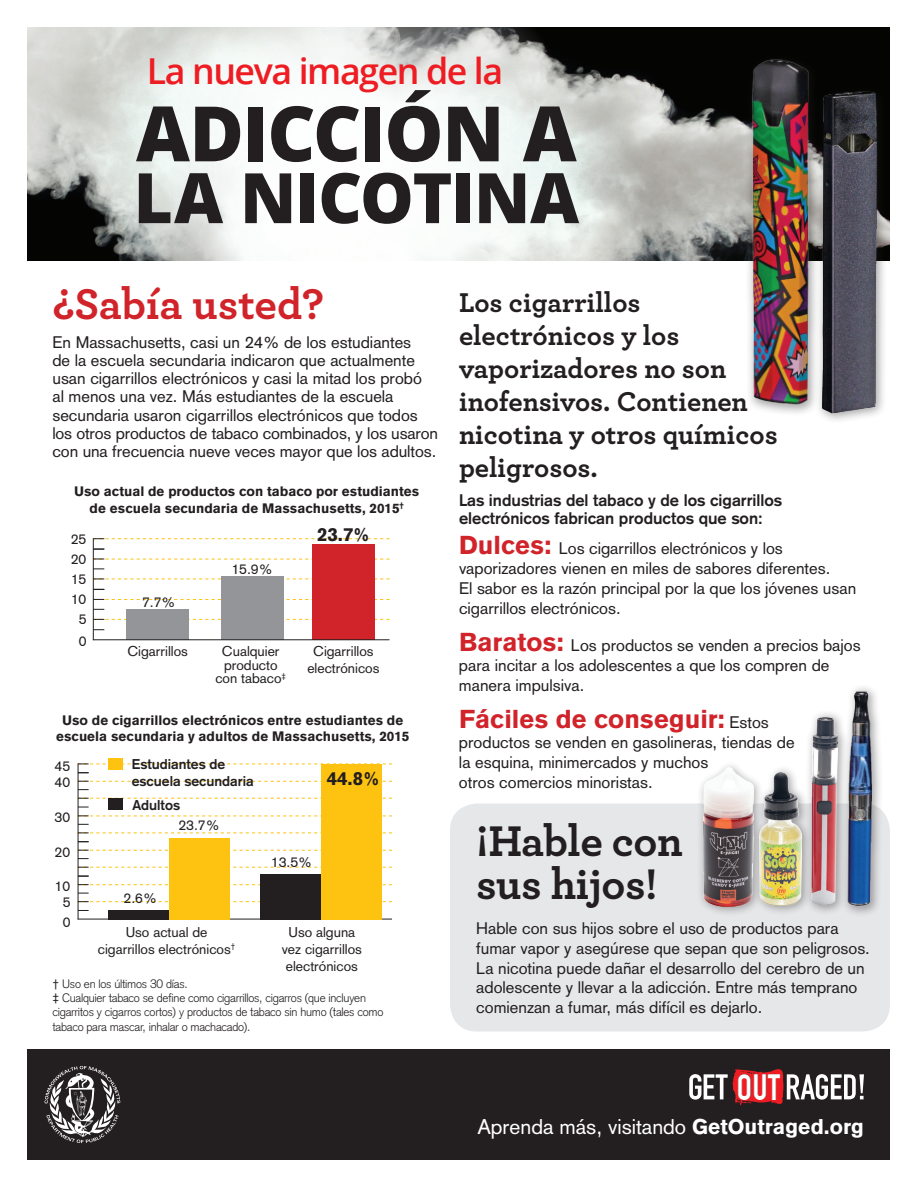
<style>
.page{position:relative;width:918px;height:1188px;background:#fff}
.page>*{position:absolute;margin:0;border:0;box-sizing:border-box;transform-origin:0 0}
.t1{font:800 76.5px "Open Sans";letter-spacing:-.015em;color:#231f20}
.t2{font:800 69.6px "Open Sans";letter-spacing:-.015em;color:#231f20}
.t3{font:700 45px/43.5px "Archer";letter-spacing:-.01em;color:#231f20}
.t4{font:700 45px "Archer";letter-spacing:-.005em;color:#d1232a}
.t5{font:700 35.85px "DIN Condensed";color:#fff}
.t6{font:600 35.7px "Open Sans";letter-spacing:-.04em;color:#ee1d23}
.t7{font:700 28.5px/33px "Archer";color:#231f20}
.t8{font:900 25.5px "Akzidenz Grotesk";color:#d1232a}
.t9{font:21px "Akzidenz Grotesk";color:#fff}
.t10{font:900 18.6px "Akzidenz Grotesk";color:#231f20}
.t11{font:16.5px/19.8px "Akzidenz Grotesk";color:#231f20}
.t12{font:700 16.5px/18.1px "Akzidenz Grotesk";color:#231f20}
.t13{font:13.95px/16.8px "Akzidenz Grotesk";color:#231f20;text-align:center}
.t14{font:700 13.95px/16.8px "Akzidenz Grotesk";color:#231f20}
.t15{font:900 13.5px/16.2px "Akzidenz Grotesk";color:#231f20;text-align:center}
.t16{font:300 12px/14.4px "Akzidenz Grotesk";letter-spacing:-.02em;color:#231f20}
.s1{font-weight:400}
.s2{font-weight:900;font-size:25.5px;color:#d1232a}
.s3{font-weight:400;font-size:16.5px;color:#231f20}
.s4{font-weight:900}
</style>
<div class="page">
<div style="left:450px;top:804px;width:440px;height:228px;background:#e6e7e9;border-radius:27px"></div>
<div style="left:126px;top:610px;width:63px;height:30px;background:#939598"></div>
<div style="left:221px;top:576px;width:63px;height:64px;background:#939598"></div>
<div style="left:312px;top:545px;width:63px;height:95px;background:#d1232a"></div>
<hr style="left:93px;top:538px;width:1px;height:102px;background:#231f20">
<hr style="left:93px;top:639px;width:297px;height:1px;background:#231f20">
<svg style="left:93px;top:619px;width:297px;height:1px"></svg>
<svg style="left:93px;top:579px;width:297px;height:1px"></svg>
<svg style="left:93px;top:538px;width:297px;height:1px"></svg>
<svg style="left:94px;top:599px;width:296px;height:1px"></svg>
<svg style="left:93px;top:559px;width:297px;height:1px"></svg>
<hr style="left:78px;top:764px;width:1px;height:155px;background:#231f20">
<hr style="left:78px;top:919px;width:314px;height:1px;background:#231f20">
<svg style="left:78px;top:901px;width:314px;height:1px"></svg>
<svg style="left:78px;top:867px;width:314px;height:1px"></svg>
<svg style="left:78px;top:798px;width:314px;height:1px"></svg>
<svg style="left:78px;top:833px;width:314px;height:1px"></svg>
<svg style="left:78px;top:764px;width:314px;height:1px"></svg>
<svg style="left:78px;top:884px;width:314px;height:1px"></svg>
<svg style="left:78px;top:850px;width:314px;height:1px"></svg>
<svg style="left:78px;top:781px;width:314px;height:1px"></svg>
<svg style="left:78px;top:815px;width:314px;height:2px"></svg>
<div style="left:108px;top:758px;width:15px;height:12px;background:#fec210"></div>
<div style="left:108px;top:798px;width:15px;height:12px;background:#231f20"></div>
<div style="left:169px;top:838px;width:60px;height:81px;background:#fec210"></div>
<div style="left:108px;top:910px;width:61px;height:9px;background:#231f20"></div>
<div style="left:261px;top:874px;width:60px;height:45px;background:#231f20"></div>
<div style="left:321px;top:764px;width:61px;height:155px;background:#fec210"></div>
<div style="left:27px;top:1050px;width:863px;height:110px;background:#231f20"></div>
<svg style="left:44px;top:1066px;width:76px;height:77px"></svg>
<svg style="left:689px;top:1069px;width:175px;height:36px"></svg>
<img style="left:27px;top:27px;width:863px;height:234px">
<svg style="left:126px;top:27px;width:453px;height:234px"></svg>
<img style="left:740px;top:53px;width:79px;height:360px">
<div style="left:814px;top:84px;width:74px;height:340px;background:#231f20;opacity:.4"></div>
<img style="left:815px;top:88px;width:69px;height:329px">
<div style="left:840px;top:683px;width:44px;height:234px;background:#231f20;opacity:.4"></div>
<img style="left:844px;top:692px;width:33px;height:218px">
<div style="left:804px;top:709px;width:45px;height:207px;background:#231f20;opacity:.4"></div>
<img style="left:812px;top:717px;width:26px;height:188px">
<div style="left:696px;top:761px;width:68px;height:156px;background:#231f20;opacity:.4"></div>
<img style="left:704px;top:768px;width:48px;height:138px">
<div style="left:752px;top:765px;width:61px;height:151px;background:#231f20;opacity:.4"></div>
<img style="left:760px;top:772px;width:42px;height:134px">
<h3 class="t6" style="left:147px;top:47px;width:358px">La nueva imagen de la</h3>
<h1 class="t1" style="left:136px;top:75px;width:442px">ADICCIÓN A</h1>
<h2 class="t2" style="left:134px;top:145px;width:447px">LA NICOTINA</h2>
<h3 class="t4" style="left:52px;top:268px;width:273px">¿Sabía usted?</h3>
<h3 class="t7" style="left:459px;top:284px;width:320px">Los cigarrillos electrónicos y los vaporizadores no son inofensivos. Contienen nicotina y otros químicos peligrosos.</h3>
<p class="t11" style="left:52px;top:333px;width:387px;line-height:18.1px">En Massachusetts, casi un 24% de los estudiantes<br>de la escuela secundaria indicaron que actualmente usan cigarrillos electrónicos y casi la mitad los probó<br>al menos una vez. Más estudiantes de la escuela secundaria usaron cigarrillos electrónicos que todos los otros productos de tabaco combinados, y los usaron con una frecuencia nueve veces mayor que los adultos.</p>
<p class="t15" style="left:74px;top:484px;width:347px">Uso actual de productos con tabaco por estudiantes de escuela secundaria de Massachusetts, 2015<sup>†</sup></p>
<p class="t13" style="left:71px;top:531px;width:17px">25</p>
<p class="t13" style="left:71px;top:551px;width:17px">20</p>
<p class="t13" style="left:71px;top:571px;width:17px">15</p>
<p class="t13" style="left:71px;top:591px;width:17px">10</p>
<p class="t13" style="left:79px;top:608px;width:9px;line-height:22.2px;text-align:left">5<br>0</p>
<p class="t13" style="left:142px;top:594px;width:35px">7.7%</p>
<p class="t13" style="left:231px;top:561px;width:43px">15.9%</p>
<p class="t10" style="left:317px;top:523px;width:54px">23.7%</p>
<p class="t13" style="left:127px;top:643px;width:62px">Cigarrillos</p>
<p class="t13" style="left:215px;top:645px;width:72px;line-height:13.5px">Cualquier producto con tabaco<sup>‡</sup></p>
<p class="t13" style="left:307px;top:643px;width:74px">Cigarrillos electrónicos</p>
<p class="t15" style="left:56px;top:712px;width:355px">Uso de cigarrillos electrónicos entre estudiantes de escuela secundaria y adultos de Massachusetts, 2015</p>
<p class="t13" style="left:55px;top:757px;width:17px">45</p>
<p class="t13" style="left:55px;top:774px;width:17px">40</p>
<p class="t13" style="left:55px;top:809px;width:17px">30</p>
<p class="t13" style="left:55px;top:843px;width:17px">20</p>
<p class="t13" style="left:55px;top:877px;width:17px">10</p>
<p class="t13" style="left:63px;top:893px;width:9px;line-height:19.4px;text-align:left">5<br>0</p>
<p class="t14" style="left:132px;top:756px;width:123px">Estudiantes de escuela secundaria</p>
<p class="t13" style="left:179px;top:817px;width:43px">23.7%</p>
<p class="t14" style="left:132px;top:796px;width:49px">Adultos</p>
<p class="t13" style="left:124px;top:890px;width:35px">2.6%</p>
<p class="t13" style="left:98px;top:924px;width:139px">Uso actual de cigarrillos electrónicos<sup>†</sup></p>
<p class="t10" style="left:327px;top:768px;width:54px">44.8%</p>
<p class="t13" style="left:271px;top:854px;width:43px">13.5%</p>
<p class="t13" style="left:282px;top:924px;width:82px">Uso alguna vez cigarrillos electrónicos</p>
<p class="t16" style="left:52px;top:976px;width:332px"><span class="s1">†</span> Uso en los últimos 30 días.<br><span class="s1">‡</span> Cualquier tabaco se define como cigarrillos, cigarros (que incluyen cigarritos y cigarros cortos) y productos de tabaco sin humo (tales como tabaco para mascar, inhalar o machacado).</p>
<p class="t12" style="left:459px;top:491px;width:325px">Las industrias del tabaco y de los cigarrillos electrónicos fabrican productos que son:</p>
<p class="t11" style="left:459px;top:539px;width:399px"><span class="s2">Dulces:</span> Los cigarrillos electrónicos y los vaporizadores vienen en miles de sabores diferentes.<br>El sabor es la razón principal por la que los jóvenes usan cigarrillos electrónicos.</p>
<p class="t11" style="left:459px;top:635px;width:403px"><span class="s2">Baratos:</span> Los productos se venden a precios bajos para incitar a los adolescentes a que los compren de manera impulsiva.</p>
<h3 class="t8" style="left:459px;top:704px;width:311px">Fáciles de conseguir: <span class="s3">Estos</span></h3>
<p class="t11" style="left:459px;top:732px;width:337px">productos se venden en gasolineras, tiendas de la esquina, minimercados y muchos<br>otros comercios minoristas.</p>
<h3 class="t3" style="left:476px;top:816px;width:208px">¡Hable con sus hijos!</h3>
<p class="t11" style="left:476px;top:918px;width:395px">Hable con sus hijos sobre el uso de productos para fumar vapor y asegúrese que sepan que son peligrosos.<br>La nicotina puede dañar el desarrollo del cerebro de un adolescente y llevar a la adicción. Entre más temprano comienzan a fumar, más difícil es dejarlo.</p>
<h3 class="t5" style="left:737px;top:1066px;width:45px">OUT</h3>
<p class="t9" style="left:477px;top:1115px;width:388px">Aprenda más, visitando <span class="s4">GetOutraged.org</span></p>
</div>
